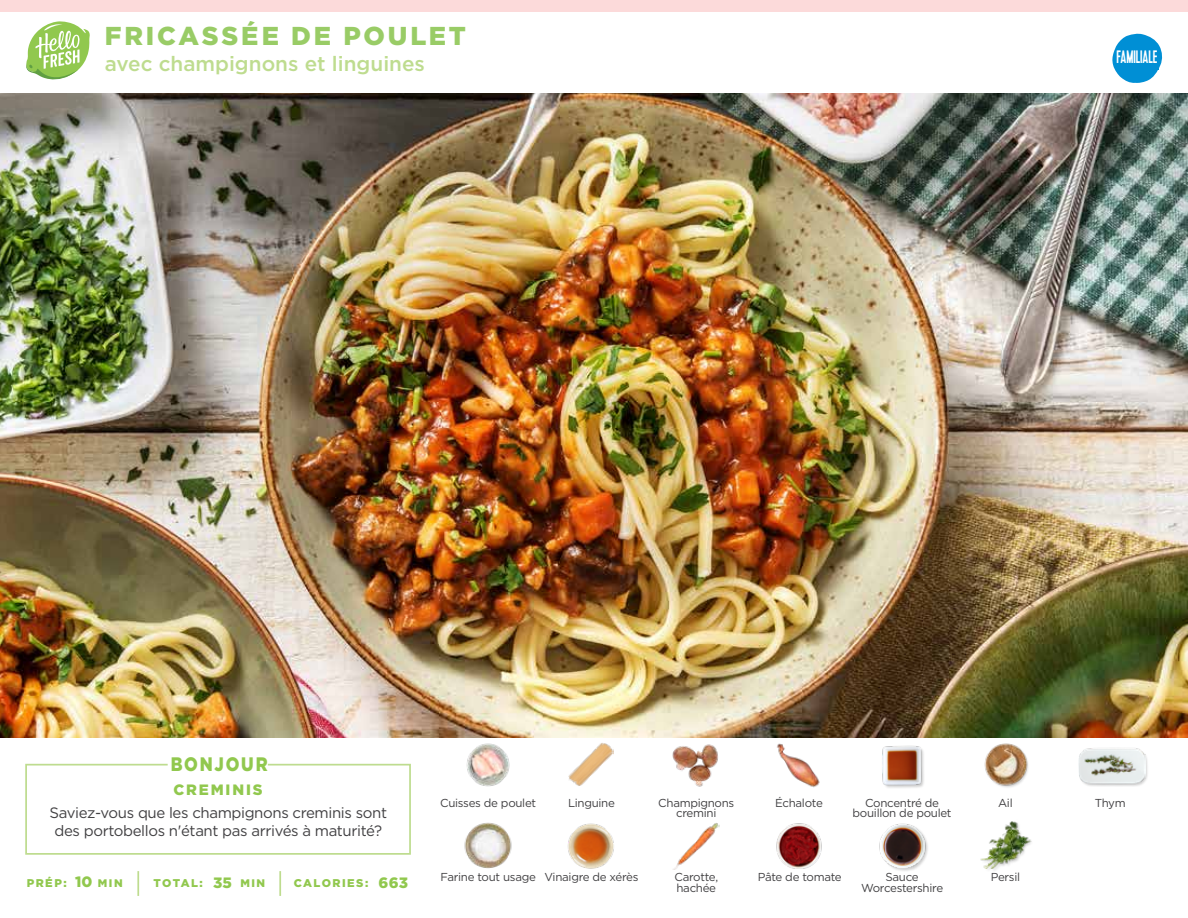
<style>
.page{position:relative;width:1188px;height:918px;background:#fff}
.page>*{position:absolute;margin:0;border:0;box-sizing:border-box;transform-origin:0 0}
.t1{font:900 25.8px "Gotham";letter-spacing:.105em;color:#9c6}
.t2{font:500 20.7px "Gotham";color:#bedc8f}
.t3{font:900 19.5px "Gotham";letter-spacing:.11em;color:#91c84e;scale:.85 1}
.t4{font:18px "Kapra";letter-spacing:-.005em;color:#fff;scale:.85 1}
.t5{font:15px/18px "Gotham";letter-spacing:-.025em;color:#414042;text-align:center}
.t6{font:900 15px "Gotham";letter-spacing:.12em;color:#91c84e}
.t7{font:11.55px/10.5px "Gotham";letter-spacing:-.025em;color:#414042;text-align:center}
.t8{font:900 11.25px "Gotham";letter-spacing:.125em;color:#91c84e}
.t9{font:900 10.95px "Gotham";letter-spacing:.135em;color:#91c84e}
</style>
<div class="page">
<div style="left:0;top:0;width:1188px;height:12px;background:#fcdada"></div>
<img style="left:0;top:93px;width:1188px;height:644px">
<svg style="left:25px;top:763px;width:386px;height:92px"></svg>
<img style="left:466px;top:743px;width:44px;height:44px">
<img style="left:464px;top:822px;width:48px;height:46px">
<img style="left:672px;top:744px;width:46px;height:43px">
<img style="left:674px;top:823px;width:45px;height:46px">
<img style="left:567px;top:823px;width:47px;height:46px">
<img style="left:776px;top:823px;width:46px;height:46px">
<img style="left:777px;top:743px;width:43px;height:45px">
<hr style="left:137px;top:871px;width:2px;height:25px;background:#bedc8f">
<hr style="left:279px;top:871px;width:2px;height:25px;background:#bedc8f">
<img style="left:569px;top:743px;width:45px;height:43px">
<img style="left:882px;top:745px;width:42px;height:43px">
<div style="left:880px;top:823px;width:49px;height:49px;background:#000;opacity:.2"></div>
<img style="left:879px;top:823px;width:50px;height:45px">
<div style="left:1079px;top:749px;width:70px;height:38px;background:#000;opacity:.2"></div>
<img style="left:1079px;top:748px;width:66px;height:39px">
<img style="left:984px;top:743px;width:44px;height:45px">
<div style="left:981px;top:821px;width:53px;height:51px;background:#000;opacity:.2"></div>
<img style="left:980px;top:821px;width:53px;height:47px">
<svg style="left:1112px;top:33px;width:51px;height:50px"></svg>
<div style="left:1116px;top:51px;width:43px;height:19px;background:#008fd5"></div>
<svg style="left:26px;top:21px;width:64px;height:59px"></svg>
<h1 class="t1" style="left:105px;top:21px;width:363px">FRICASSÉE DE POULET</h1>
<h2 class="t2" style="left:105px;top:50px;width:322px">avec champignons et linguines</h2>
<h3 class="t4" style="left:1117px;top:47px;width:50px">FAMILIALE</h3>
<h3 class="t3" style="left:171px;top:752px;width:116px">BONJOUR</h3>
<p class="t6" style="left:174px;top:781px;width:90px">CREMINIS</p>
<p class="t5" style="left:50px;top:803px;width:339px">Saviez-vous que les champignons creminis sont des portobellos n'étant pas arrivés à maturité?</p>
<p class="t7" style="left:440px;top:797px;width:98px">Cuisses de poulet</p>
<p class="t7" style="left:568px;top:797px;width:48px">Linguine</p>
<p class="t7" style="left:775px;top:797px;width:49px">Échalote</p>
<p class="t7" style="left:658px;top:797px;width:78px">Champignons cremini</p>
<p class="t7" style="left:853px;top:797px;width:101px">Concentré de bouillon de poulet</p>
<p class="t7" style="left:998px;top:797px;width:16px">Ail</p>
<p class="t7" style="left:1095px;top:797px;width:33px">Thym</p>
<p class="t6" style="left:75px;top:873px;width:19px">10</p>
<p class="t6" style="left:213px;top:874px;width:20px">35</p>
<p class="t8" style="left:27px;top:877px;width:41px">PRÉP:</p>
<p class="t9" style="left:98px;top:877px;width:26px">MIN</p>
<p class="t8" style="left:154px;top:877px;width:51px">TOTAL:</p>
<p class="t9" style="left:240px;top:877px;width:26px">MIN</p>
<p class="t8" style="left:294px;top:877px;width:76px">CALORIES:</p>
<p class="t7" style="left:545px;top:872px;width:95px">Vinaigre de xérès</p>
<p class="t7" style="left:758px;top:872px;width:85px">Pâte de tomate</p>
<p class="t7" style="left:440px;top:872px;width:97px">Farine tout usage</p>
<p class="t7" style="left:674px;top:872px;width:45px">Carotte,</p>
<p class="t6" style="left:379px;top:874px;width:31px">663</p>
<p class="t7" style="left:676px;top:882px;width:41px">hachée</p>
<p class="t7" style="left:861px;top:872px;width:84px">Sauce<br>Worcestershire</p>
<p class="t7" style="left:991px;top:872px;width:31px">Persil</p>
</div>
